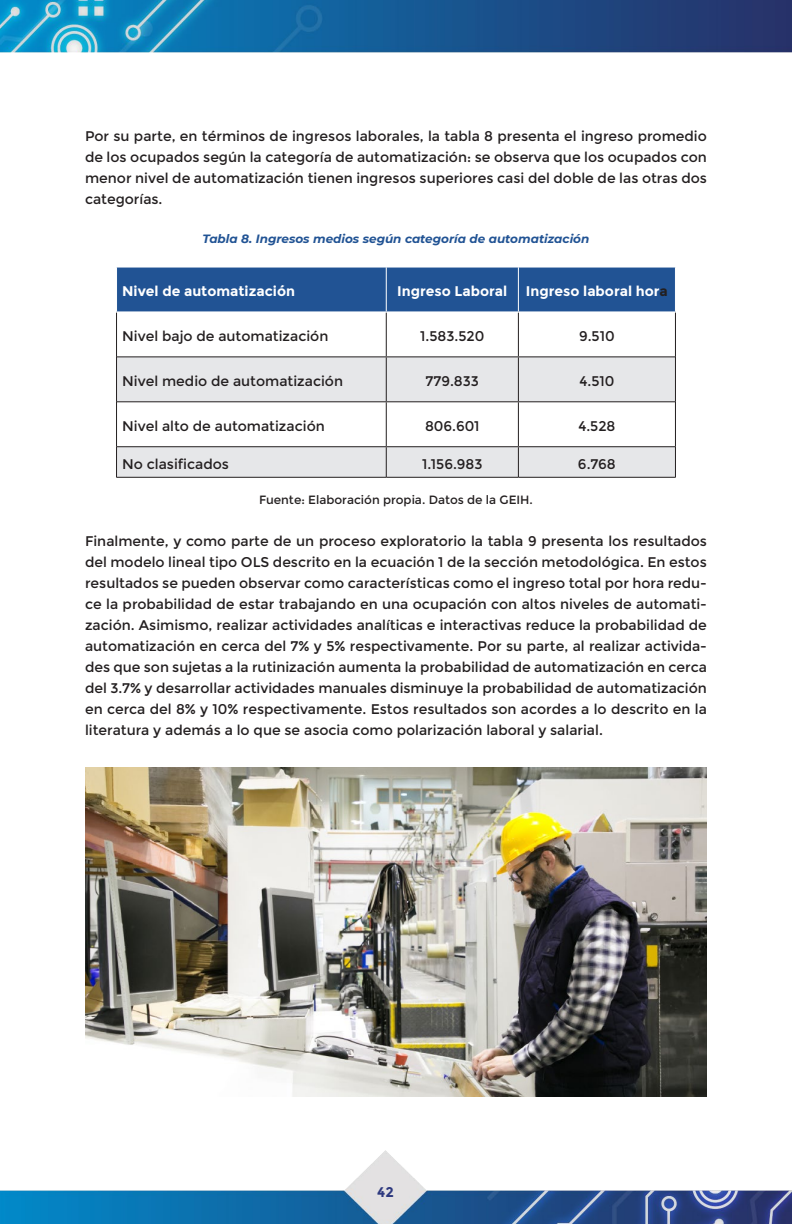
<style>
.page{position:relative;width:792px;height:1224px;background:#fff}
.page>*{position:absolute;margin:0;border:0;box-sizing:border-box;transform-origin:0 0}
.Formato_principal{font:14px/21px "Montserrat";color:#231f20;text-align:justify}
.t1{font:700 14px "Montserrat";color:#fff}
.t2{font:700 14px "Montserrat";color:#2e397f}
.Titulo_tabla{font:italic 700 12px "Montserrat";color:#215394}
.Fuente{font:12px "Montserrat";color:#231f20}
.s1{color:#231f20}
</style>
<div class="page">
<img style="left:0;top:0;width:792px;height:53px">
<img style="left:0;top:1150px;width:792px;height:74px">
<div style="left:117px;top:268px;width:558px;height:43px;background:#215394"></div>
<svg style="left:117px;top:357px;width:558px;height:120px;fill:#e6e7e9"></svg>
<hr style="left:386px;top:267px;width:1px;height:44px;background:#fff">
<hr style="left:518px;top:267px;width:1px;height:44px;background:#fff">
<hr style="left:116px;top:312px;width:1px;height:45px;background:#231f20">
<hr style="left:675px;top:312px;width:1px;height:45px;background:#231f20">
<hr style="left:116px;top:357px;width:1px;height:45px;background:#231f20">
<hr style="left:675px;top:357px;width:1px;height:45px;background:#231f20">
<hr style="left:116px;top:402px;width:1px;height:45px;background:#231f20">
<hr style="left:675px;top:402px;width:1px;height:45px;background:#231f20">
<hr style="left:116px;top:447px;width:1px;height:30px;background:#231f20">
<hr style="left:675px;top:447px;width:1px;height:30px;background:#231f20">
<hr style="left:116px;top:477px;width:270px;height:1px;background:#231f20">
<hr style="left:386px;top:477px;width:132px;height:1px;background:#231f20">
<hr style="left:518px;top:477px;width:158px;height:1px;background:#231f20">
<hr style="left:386px;top:312px;width:1px;height:44px;background:#231f20">
<hr style="left:518px;top:312px;width:1px;height:44px;background:#231f20">
<hr style="left:117px;top:356px;width:269px;height:1px;background:#231f20">
<hr style="left:386px;top:356px;width:132px;height:1px;background:#231f20">
<hr style="left:386px;top:357px;width:1px;height:44px;background:#231f20">
<hr style="left:518px;top:356px;width:157px;height:1px;background:#231f20">
<hr style="left:518px;top:357px;width:1px;height:44px;background:#231f20">
<hr style="left:117px;top:401px;width:269px;height:1px;background:#231f20">
<hr style="left:386px;top:401px;width:132px;height:1px;background:#231f20">
<hr style="left:386px;top:402px;width:1px;height:44px;background:#231f20">
<hr style="left:518px;top:401px;width:157px;height:1px;background:#231f20">
<hr style="left:518px;top:402px;width:1px;height:44px;background:#231f20">
<hr style="left:117px;top:446px;width:269px;height:1px;background:#231f20">
<hr style="left:386px;top:446px;width:132px;height:1px;background:#231f20">
<hr style="left:386px;top:447px;width:1px;height:30px;background:#231f20">
<hr style="left:518px;top:446px;width:157px;height:1px;background:#231f20">
<hr style="left:518px;top:447px;width:1px;height:30px;background:#231f20">
<img style="left:85px;top:768px;width:622px;height:328px">
<p class="Formato_principal" style="left:85px;top:126px;width:623px">Por su parte, en términos de ingresos laborales, la tabla 8 presenta el ingreso promedio de los ocupados según la categoría de automatización: se observa que los ocupados con menor nivel de automatización tienen ingresos superiores casi del doble de las otras dos categorías.</p>
<p class="Titulo_tabla" style="left:203px;top:230px;width:388px">Tabla 8. Ingresos medios según categoría de automatización</p>
<p class="t1" style="left:122px;top:283px;width:174px">Nivel de automatización</p>
<p class="t1" style="left:397px;top:283px;width:112px">Ingreso Laboral</p>
<p class="t1" style="left:526px;top:283px;width:143px">Ingreso laboral hor<span class="s1">a</span></p>
<p class="Formato_principal" style="left:122px;top:326px;width:208px">Nivel bajo de automatización</p>
<p class="Formato_principal" style="left:420px;top:326px;width:66px">1.583.520</p>
<p class="Formato_principal" style="left:579px;top:326px;width:37px">9.510</p>
<p class="Formato_principal" style="left:122px;top:371px;width:222px">Nivel medio de automatización</p>
<p class="Formato_principal" style="left:426px;top:371px;width:55px">779.833</p>
<p class="Formato_principal" style="left:579px;top:371px;width:36px">4.510</p>
<p class="Formato_principal" style="left:122px;top:416px;width:204px">Nivel alto de automatización</p>
<p class="Formato_principal" style="left:425px;top:416px;width:56px">806.601</p>
<p class="Formato_principal" style="left:578px;top:416px;width:39px">4.528</p>
<p class="Formato_principal" style="left:122px;top:454px;width:108px">No clasificados</p>
<p class="Formato_principal" style="left:422px;top:454px;width:62px">1.156.983</p>
<p class="Formato_principal" style="left:578px;top:454px;width:39px">6.768</p>
<p class="Fuente" style="left:259px;top:493px;width:275px">Fuente: Elaboración propia. Datos de la GEIH.</p>
<p class="Formato_principal" style="left:85px;top:531px;width:623px">Finalmente, y como parte de un proceso exploratorio la tabla 9 presenta los resultados del modelo lineal tipo OLS descrito en la ecuación 1 de la sección metodológica. En estos resultados se pueden observar como características como el ingreso total por hora redu&shy;ce la probabilidad de estar trabajando en una ocupación con altos niveles de automati&shy;zación. Asimismo, realizar actividades analíticas e interactivas reduce la probabilidad de automatización en cerca del 7% y 5% respectivamente. Por su parte, al realizar activida&shy;des que son sujetas a la rutinización aumenta la probabilidad de automatización en cerca del 3.7% y desarrollar actividades manuales disminuye la probabilidad de automatización en cerca del 8% y 10% respectivamente. Estos resultados son acordes a lo descrito en la literatura y además a lo que se asocia como polarización laboral y salarial.</p>
<p class="t2" style="left:377px;top:1183px;width:18px">42</p>
</div>
